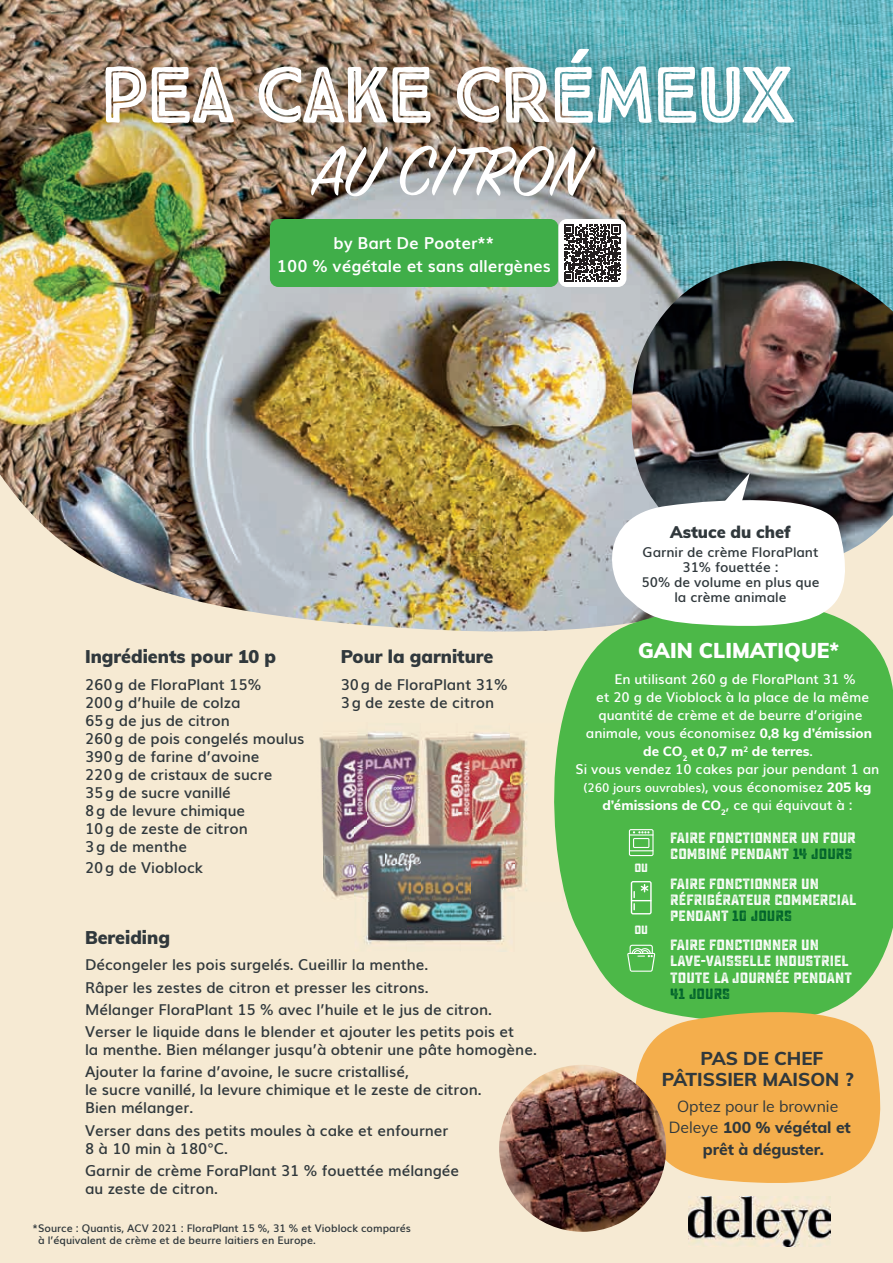
<style>
.page{position:relative;width:893px;height:1263px;background:#fff}
.page>*{position:absolute;margin:0;border:0;box-sizing:border-box;transform-origin:0 0}
.t1{font:79.5px "True North Inline Black W01";letter-spacing:-.05em;color:#fff}
.t2{font:77.4px "Sign Painter House Script";letter-spacing:-.005em;color:#fff}
.t3{font:900 21px "Muli";color:#fff}
.t4{font:800 18.6px/21.6px "Muli";color:#30383c;text-align:center}
.t5{font:900 18px "Muli";color:#30383c}
.t6{font:700 16.5px/23.5px "Muli";color:#fff;text-align:center}
.t7{font:900 16.5px "Muli";color:#30383c}
.t8{font:800 15.75px/21.6px "Muli";color:#30383c;text-align:center}
.t9{font:600 15px/18px "Muli";color:#30383c}
.t10{font:14.85px/16.2px "Sucrose Bold Two";color:#fff}
.t11{font:14.85px "Sucrose Bold Two";color:#00612b}
.t12{font:600 13.5px "Muli";color:#fff}
.t13{font:600 13.5px/15px "Muli";color:#30383c;text-align:center}
.t14{font:800 13.5px "Muli";color:#fff}
.t15{font:600 12px "Muli";color:#fff}
.t16{font:12px "Sucrose Bold Two";color:#fff}
.t17{font:600 10.5px/12px "Muli";color:#30383c}
.s1{font-weight:800}
.s2{font-weight:600}
.s3{font-size:13.5px}
.s4{font-weight:800;font-size:13.5px}
.s5{color:#00612b}
.s6{font-weight:400}
</style>
<div class="page">
<div style="left:0;top:631px;width:893px;height:632px;background:#f6ead3"></div>
<img style="left:0;top:0;width:893px;height:631px">
<img style="left:65px;top:11px;width:766px;height:224px">
<div style="left:270px;top:219px;width:288px;height:68px;background:#40ae49;border-radius:9px"></div>
<div style="left:558px;top:219px;width:68px;height:68px;background:#fff;border-radius:9px"></div>
<svg style="left:564px;top:225px;width:57px;height:56px"></svg>
<img style="left:457px;top:724px;width:75px;height:88px">
<img style="left:457px;top:812px;width:53px;height:16px">
<img style="left:510px;top:812px;width:22px;height:45px">
<img style="left:514px;top:857px;width:18px;height:44px">
<img style="left:279px;top:723px;width:133px;height:44px">
<img style="left:412px;top:723px;width:45px;height:1px">
<img style="left:279px;top:767px;width:107px;height:45px">
<img style="left:279px;top:812px;width:89px;height:45px">
<img style="left:368px;top:812px;width:18px;height:16px">
<img style="left:279px;top:857px;width:76px;height:44px">
<img style="left:386px;top:724px;width:71px;height:104px">
<img style="left:355px;top:901px;width:159px;height:50px">
<img style="left:386px;top:828px;width:128px;height:36px">
<img style="left:386px;top:901px;width:43px;height:1px">
<img style="left:457px;top:864px;width:57px;height:37px">
<img style="left:355px;top:828px;width:31px;height:73px">
<img style="left:386px;top:864px;width:71px;height:37px">
<svg style="left:532px;top:583px;width:361px;height:449px;background:#68bf60"></svg>
<svg style="left:627px;top:945px;width:28px;height:27px"></svg>
<svg style="left:629px;top:829px;width:24px;height:27px"></svg>
<svg style="left:631px;top:881px;width:21px;height:33px"></svg>
<img style="left:629px;top:261px;width:264px;height:313px">
<svg style="left:597px;top:473px;width:262px;height:156px"></svg>
<svg style="left:620px;top:1004px;width:273px;height:183px;background:#edba66"></svg>
<img style="left:499px;top:1065px;width:167px;height:167px;border-radius:84px">
<img style="left:688px;top:1196px;width:143px;height:50px">
<h1 class="t1" style="left:100px;top:46px;width:698px">PEA CAKE CRÉMEUX</h1>
<h2 class="t2" style="left:310px;top:124px;width:277px">AU CITRON</h2>
<p class="t6" style="left:277px;top:230px;width:275px">by Bart De Pooter**<br>100 % végétale et sans allergènes</p>
<p class="t5" style="left:85px;top:644px;width:193px">Ingrédients pour 10 p</p>
<p class="t9" style="left:85px;top:674px;width:221px">260 g de FloraPlant 15%<br>200 g d’huile de colza<br>65 g de jus de citron<br>260 g de pois congelés moulus<br>390 g de farine d’avoine<br>220 g de cristaux de sucre<br>35 g de sucre vanillé<br>8 g de levure chimique<br>10 g de zeste de citron<br>3 g de menthe</p>
<p class="t9" style="left:85px;top:857px;width:119px">20 g de Vioblock</p>
<p class="t5" style="left:341px;top:644px;width:154px">Pour la garniture</p>
<p class="t9" style="left:341px;top:674px;width:168px">30 g de FloraPlant 31%<br>3 g de zeste de citron</p>
<p class="t5" style="left:85px;top:924px;width:86px">Bereiding</p>
<p class="t9" style="left:85px;top:953px;width:431px;line-height:22.2px">Décongeler les pois surgelés. Cueillir la menthe.<br>Râper les zestes de citron et presser les citrons.<br>Mélanger FloraPlant 15 % avec l’huile et le jus de citron.<br>Verser le liquide dans le blender et ajouter les petits pois et</p>
<p class="t9" style="left:85px;top:1037px;width:453px;line-height:22.2px">la menthe. Bien mélanger jusqu’à obtenir une pâte homogène.<br>Ajouter la farine d’avoine, le sucre cristallisé,</p>
<p class="t9" style="left:85px;top:1080px;width:398px">le sucre vanillé, la levure chimique et le zeste de citron.<br>Bien mélanger.</p>
<p class="t9" style="left:85px;top:1120px;width:365px">Verser dans des petits moules à cake et enfourner<br>8 à 10 min à 180°C.</p>
<p class="t9" style="left:85px;top:1160px;width:376px">Garnir de crème ForaPlant 31 % fouettée mélangée au zeste de citron.</p>
<p class="t17" style="left:38px;top:1221px;width:374px;text-indent:-6px">* Source : Quantis, ACV 2021 : FloraPlant 15 %, 31 % et Vioblock comparés à l’équivalent de crème et de beurre laitiers en Europe.</p>
<p class="t7" style="left:670px;top:520px;width:122px">Astuce du chef</p>
<p class="t13" style="left:641px;top:544px;width:180px">Garnir de crème FloraPlant<br>31% fouettée :<br>50% de volume en plus que la crème animale</p>
<h3 class="t3" style="left:638px;top:635px;width:203px">GAIN CLIMATIQUE*</h3>
<p class="t12" style="left:614px;top:668px;width:243px">En utilisant 260 g de FloraPlant 31 %</p>
<p class="t12" style="left:596px;top:686px;width:275px">et 20 g de Vioblock à la place de la même</p>
<p class="t12" style="left:598px;top:704px;width:266px">quantité de crème et de beurre d’origine</p>
<p class="t12" style="left:586px;top:722px;width:288px">animale, vous économisez <span class="s1">0,8 kg d’émission</span></p>
<p class="t14" style="left:643px;top:742px;width:172px">de CO<sub>2</sub> et 0,7 m<sup>2</sup> de terres<span class="s2">.</span></p>
<p class="t12" style="left:576px;top:758px;width:305px">Si vous vendez 10 cakes par jour pendant 1 an</p>
<p class="t15" style="left:584px;top:778px;width:289px">(260 jours ouvrables)<span class="s3">, vous économisez</span> <span class="s4">205 kg</span></p>
<p class="t12" style="left:602px;top:794px;width:252px"><span class="s1">d’émissions de CO</span><sub>2</sub>, ce qui équivaut à :</p>
<p class="t10" style="left:670px;top:829px;width:187px">FAIRE FONCTIONNER UN FOUR<br>COMBINÉ PENDANT <span class="s5">14 JOURS</span></p>
<p class="t10" style="left:670px;top:876px;width:188px">FAIRE FONCTIONNER UN<br>RÉFRIGÉRATEUR COMMERCIAL<br>PENDANT <span class="s5">10 JOURS</span></p>
<p class="t10" style="left:670px;top:937px;width:183px">FAIRE FONCTIONNER UN<br>LAVE-VAISSELLE INDUSTRIEL<br>TOUTE LA JOURNÉE PENDANT</p>
<p class="t11" style="left:670px;top:985px;width:62px">41 JOURS</p>
<p class="t16" style="left:634px;top:861px;width:15px">OU</p>
<p class="t16" style="left:634px;top:923px;width:15px">OU</p>
<p class="t4" style="left:662px;top:1046px;width:193px">PAS DE CHEF<br>PÂTISSIER MAISON ?</p>
<p class="t8" style="left:669px;top:1094px;width:183px"><span class="s6">Optez pour le brownie<br>Deleye</span> 100 % végétal et prêt à déguster.</p>
</div>
